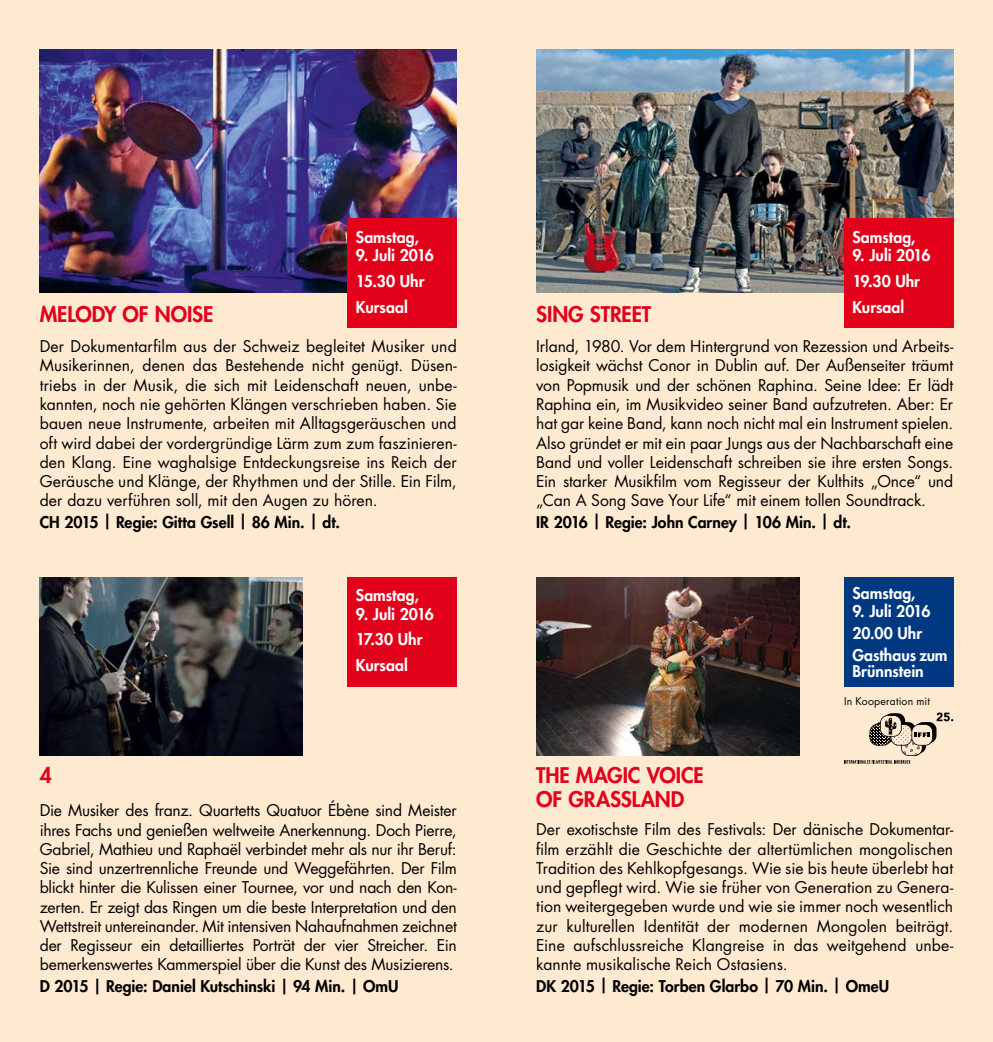
<style>
.page{position:relative;width:993px;height:1042px;background:#fff}
.page>*{position:absolute;margin:0;border:0;box-sizing:border-box;transform-origin:0 0}
.t1{font:800 21px/24.5px "Futura Std";letter-spacing:-.005em;color:#e2001a}
.t2{font:15.75px/19.2px "Futura Std";letter-spacing:-.005em;color:#000;text-align:justify}
.t3{font:800 15.75px "Futura Std";color:#000}
.t4{font:800 15.75px/25.9px "Futura Std";color:#fff}
.t5{font:10.5px "Futura Std";letter-spacing:.02em;color:#000}
</style>
<div class="page">
<div style="left:0;top:0;width:992px;height:1042px;background:#fee9d1"></div>
<img style="left:40px;top:577px;width:263px;height:179px">
<div style="left:347px;top:577px;width:109px;height:109px;background:#e2001a"></div>
<div style="left:843px;top:577px;width:109px;height:109px;background:#003882"></div>
<svg style="left:844px;top:712px;width:108px;height:52px"></svg>
<img style="left:536px;top:577px;width:263px;height:179px">
<img style="left:40px;top:50px;width:416px;height:243px">
<div style="left:347px;top:219px;width:109px;height:109px;background:#e2001a"></div>
<img style="left:536px;top:50px;width:416px;height:243px">
<div style="left:843px;top:219px;width:109px;height:109px;background:#e2001a"></div>
<p class="t4" style="left:356px;top:224px;width:64px">Samstag,</p>
<p class="t4" style="left:356px;top:242px;width:79px">9. Juli 2016<br>15.30 Uhr<br>Kursaal</p>
<h1 class="t1" style="left:40px;top:303px;width:175px">MELODY OF NOISE</h1>
<p class="t2" style="left:40px;top:337px;width:418px">Der Dokumentarfilm aus der Schweiz begleitet Musiker und Musikerinnen, denen das Bestehende nicht genügt. Düsen&shy;triebs in der Musik, die sich mit Leidenschaft neuen, unbe&shy;kannten, noch nie gehörten Klängen verschrieben haben. Sie bauen neue Instrumente, arbeiten mit Alltagsgeräuschen und oft wird dabei der vordergründige Lärm zum zum faszinieren&shy;den Klang. Eine waghalsige Entdeckungsreise ins Reich der Geräusche und Klänge, der Rhythmen und der Stille. Ein Film, der dazu verführen soll, mit den Augen zu hören.</p>
<p class="t3" style="left:40px;top:512px;width:302px">CH 2015 | Regie: Gitta Gsell | 86 Min. | dt.</p>
<p class="t4" style="left:356px;top:582px;width:64px">Samstag,</p>
<p class="t4" style="left:356px;top:601px;width:79px">9. Juli 2016<br>17.30 Uhr<br>Kursaal</p>
<h1 class="t1" style="left:40px;top:763px;width:14px">4</h1>
<p class="t2" style="left:40px;top:801px;width:418px">Die Musiker des franz. Quartetts Quatuor Ébène sind Meister ihres Fachs und genießen weltweite Anerkennung. Doch Pierre, Gabriel, Mathieu und Raphaël verbindet mehr als nur ihr Beruf:<br>Sie sind unzertrennliche Freunde und Weggefährten. Der Film blickt hinter die Kulissen einer Tournee, vor und nach den Kon&shy;zerten. Er zeigt das Ringen um die beste Interpretation und den Wettstreit untereinander. Mit intensiven Nahaufnahmen zeichnet der Regisseur ein detailliertes Porträt der vier Streicher. Ein bemerkenswertes Kammerspiel über die Kunst des Musizierens.</p>
<p class="t3" style="left:40px;top:977px;width:360px">D 2015 | Regie: Daniel Kutschinski | 94 Min. | OmU</p>
<p class="t4" style="left:852px;top:224px;width:64px">Samstag,</p>
<p class="t4" style="left:852px;top:242px;width:79px">9. Juli 2016<br>19.30 Uhr<br>Kursaal</p>
<h1 class="t1" style="left:536px;top:303px;width:117px">SING STREET</h1>
<p class="t2" style="left:536px;top:337px;width:418px">Irland, 1980. Vor dem Hintergrund von Rezession und Arbeits&shy;losigkeit wächst Conor in Dublin auf. Der Außenseiter träumt von Popmusik und der schönen Raphina. Seine Idee: Er lädt Raphina ein, im Musikvideo seiner Band aufzutreten. Aber: Er hat gar keine Band, kann noch nicht mal ein Instrument spielen.<br>Also gründet er mit ein paar Jungs aus der Nachbarschaft eine Band und voller Leidenschaft schreiben sie ihre ersten Songs.<br>Ein starker Musikfilm vom Regisseur der Kulthits „Once“ und „Can A Song Save Your Life“ mit einem tollen Soundtrack.</p>
<p class="t3" style="left:536px;top:512px;width:316px">IR 2016 | Regie: John Carney | 106 Min. | dt.</p>
<p class="t4" style="left:852px;top:580px;width:64px">Samstag,</p>
<p class="t4" style="left:852px;top:600px;width:97px;line-height:22.1px">9. Juli 2016<br>20.00 Uhr<br>Gasthaus zum</p>
<p class="t4" style="left:852px;top:658px;width:73px">Brünnstein</p>
<p class="t5" style="left:843px;top:695px;width:87px">In Kooperation mit</p>
<h1 class="t1" style="left:536px;top:763px;width:169px">THE MAGIC VOICE<br>OF GRASSLAND</h1>
<p class="t2" style="left:536px;top:820px;width:418px">Der exotischste Film des Festivals: Der dänische Dokumentar&shy;film erzählt die Geschichte der altertümlichen mongolischen Tradition des Kehlkopfgesangs. Wie sie bis heute überlebt hat und gepflegt wird. Wie sie früher von Generation zu Genera&shy;tion weitergegeben wurde und wie sie immer noch wesentlich zur kulturellen Identität der modernen Mongolen beiträgt.<br>Eine aufschlussreiche Klangreise in das weitgehend unbe&shy;kannte musikalische Reich Ostasiens.</p>
<p class="t3" style="left:536px;top:976px;width:354px">DK 2015 | Regie: Torben Glarbo | 70 Min. | OmeU</p>
</div>
